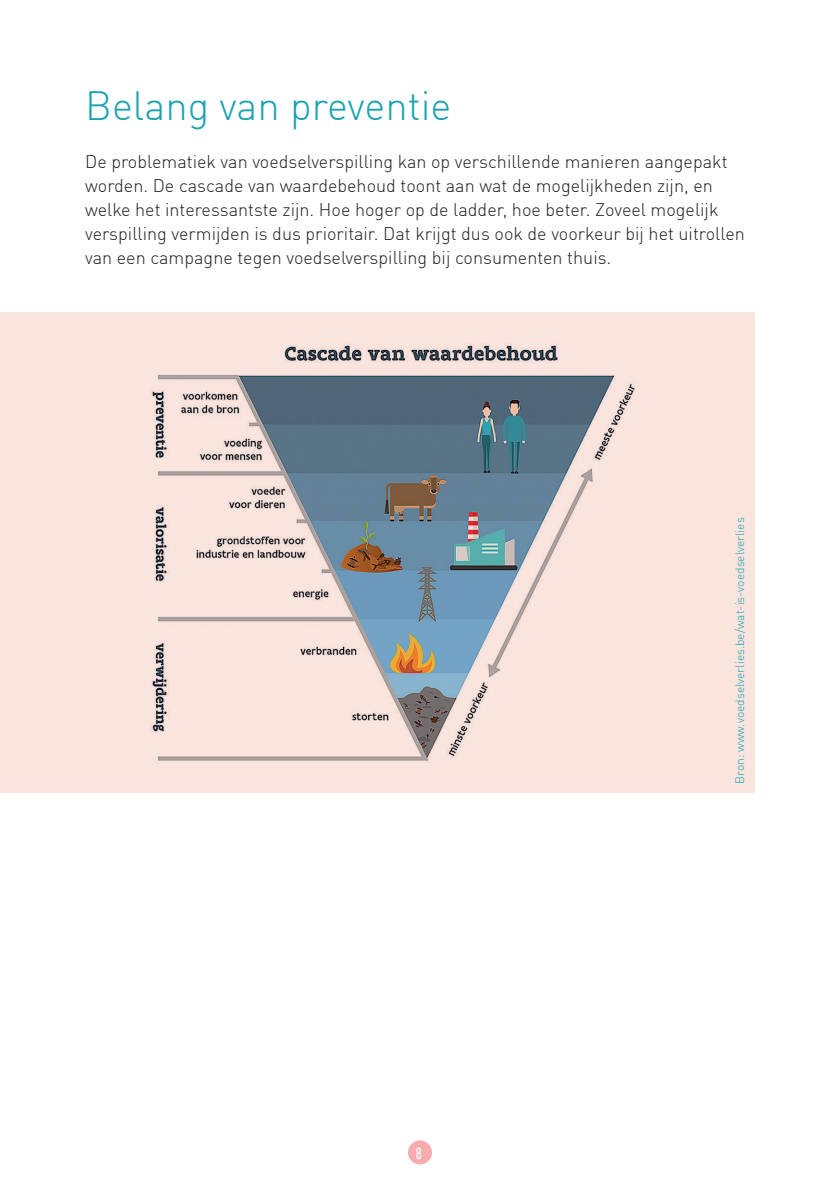
<style>
.page{position:relative;width:840px;height:1191px;background:#fff}
.page>*{position:absolute;margin:0;border:0;box-sizing:border-box;transform-origin:0 0}
.t1{font:300 40px "DIN Offc Pro";color:#1ba2b0}
.t2{font:300 18px/24px "DIN Offc Pro";color:#231f20}
.t3{font:500 condensed 16px "DIN Offc Pro";color:#fff}
.t4{font:300 12px "DIN Offc Pro";color:#1ba2b0}
</style>
<div class="page">
<div style="left:408px;top:1140px;width:24px;height:24px;background:#f8abad;border-radius:50%"></div>
<div style="left:0;top:312px;width:754px;height:480px;background:#f9e4de"></div>
<img style="left:152px;top:345px;width:483px;height:416px">
<h1 class="t1" style="left:85px;top:75px;width:367px">Belang van preventie</h1>
<p class="t2" style="left:85px;top:148px;width:661px">De problematiek van voedselverspilling kan op verschillende manieren aangepakt worden. De cascade van waardebehoud toont aan wat de mogelijkheden zijn, en welke het interessantste zijn. Hoe hoger op de ladder, hoe beter. Zoveel mogelijk verspilling vermijden is dus prioritair. Dat krijgt dus ook de voorkeur bij het uitrollen van een campagne tegen voedselverspilling bij consumenten thuis.</p>
<p class="t3" style="left:415px;top:1141px;width:8px">8</p>
<p class="t4" style="left:730px;top:784px;width:268px;rotate:-90deg">Bron: www.voedselverlies.be/wat-is-voedselverlies</p>
</div>
